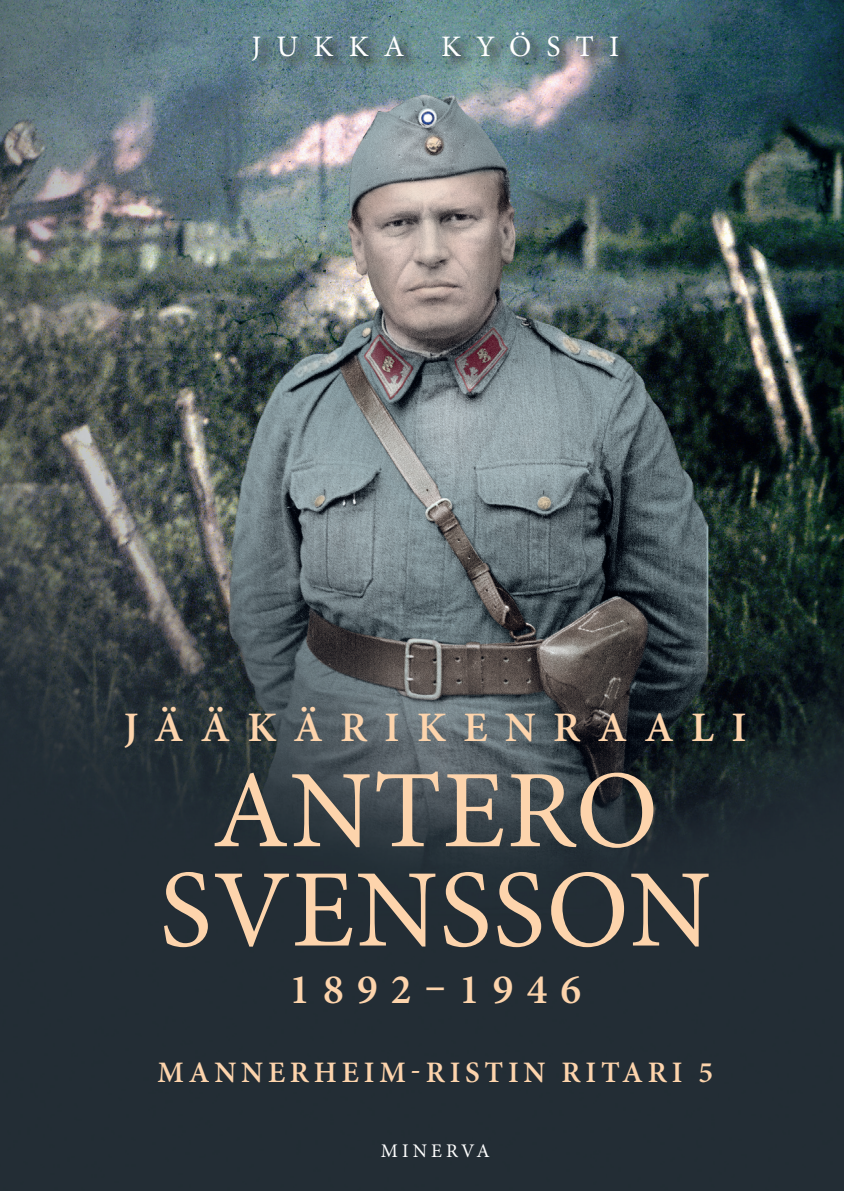
<style>
.page{position:relative;width:844px;height:1191px;background:#fff}
.page>*{position:absolute;margin:0;border:0;box-sizing:border-box;transform-origin:0 0}
.t1{font:110.6px/99.2px "Minion Pro";letter-spacing:.01em;color:#fdd4ac;text-align:center}
.t2{font:600 42px "Minion Pro";letter-spacing:.41em;color:#fdd4ac}
.t3{font:600 42px "Minion Pro";letter-spacing:.31em;color:#fdd4ac}
.t4{font:600 29.75px "Minion Pro";letter-spacing:.16em;color:#fdd4ac}
.t5{font:29.75px "Minion Pro";letter-spacing:.51em;color:#fff}
.t6{font:19.25px "Minion Pro";letter-spacing:.21em;color:#fff}
</style>
<div class="page">
<img style="left:0;top:0;width:843px;height:1191px">
<div style="left:250px;top:30px;width:383px;height:47px;background:#231f20;opacity:.75"></div>
<p class="t5" style="left:251px;top:27px;width:369px">JUKKA KYÖSTI</p>
<h2 class="t2" style="left:124px;top:698px;width:624px">JÄÄKÄRIKENRAALI</h2>
<h1 class="t1" style="left:159px;top:761px;width:553px">ANTERO<br>SVENSSON</h1>
<h2 class="t3" style="left:289px;top:960px;width:293px">1892–1946</h2>
<p class="t4" style="left:157px;top:1051px;width:557px">MANNERHEIM-RISTIN RITARI 5</p>
<p class="t6" style="left:381px;top:1137px;width:110px">MINERVA</p>
</div>
